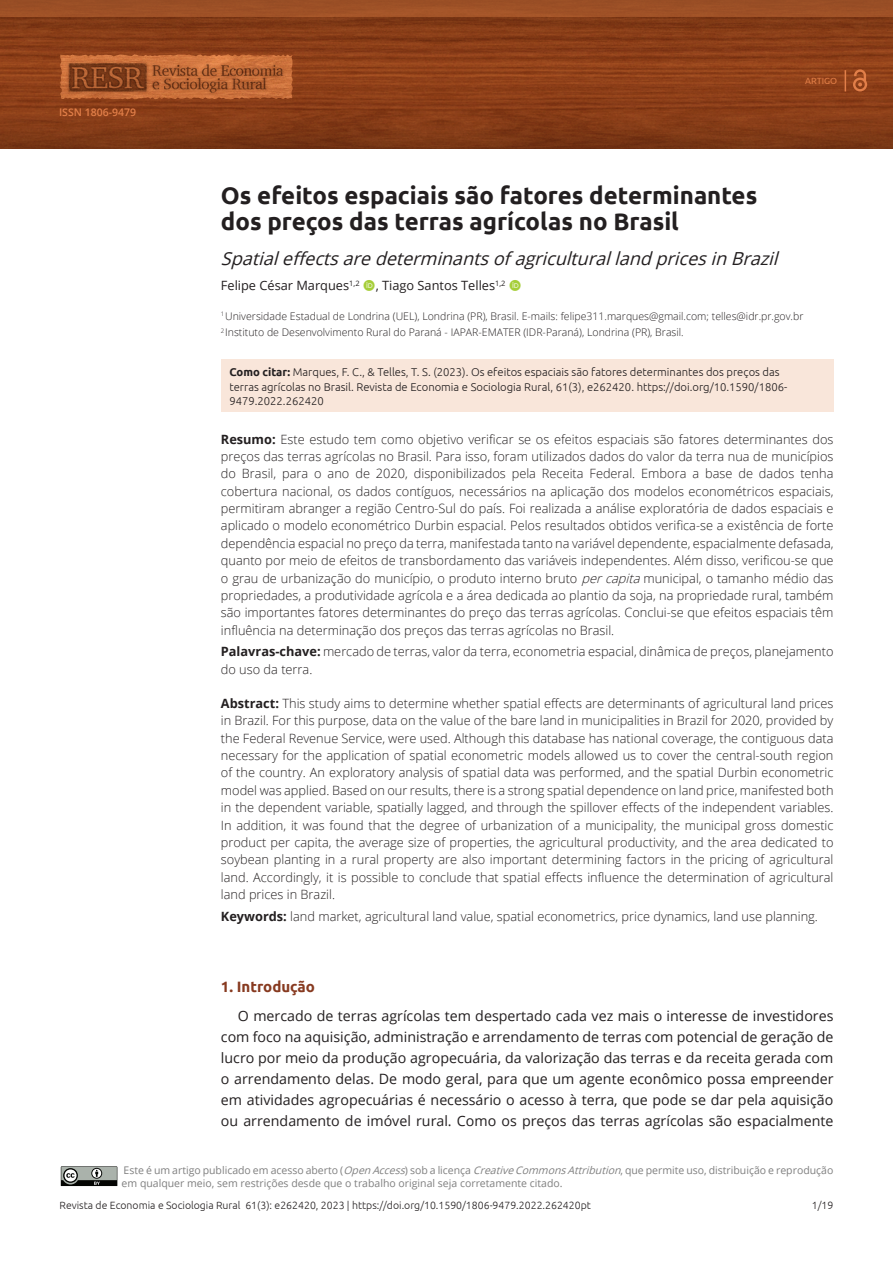
<style>
.page{position:relative;width:893px;height:1263px;background:#fff}
.page>*{position:absolute;margin:0;border:0;box-sizing:border-box;transform-origin:0 0}
.ArticleTitle{font:700 24px/26.4px "Ubuntu";color:#231f20}
.ArticleTitle-Trans1{font:italic 18px "Open Sans";color:#231f20}
.Heading1{font:700 15px "Ubuntu";color:#873a20}
.Paragraph{font:14.25px/20.9px "Open Sans";color:#231f20;text-align:justify}
.Abstract{font:300 12.75px/17.4px "Open Sans";color:#231f20;text-align:justify}
.Abstract-Trans1{font:300 12.75px/17.4px "Open Sans";color:#231f20;text-align:justify}
.Keywords{font:300 12.75px/17.4px "Open Sans";color:#231f20}
.Keywords-Trans1{font:300 12.75px "Open Sans";color:#231f20}
.Authors{font:12.75px "Open Sans";color:#231f20}
.HowToCite{font:300 11.25px/14.4px "Ubuntu";color:#231f20}
.LicenseParaAlt{font:10.5px/12.6px "Open Sans";color:#7f7f7f}
.Affiliations{font:300 10.5px "Open Sans";color:#231f20}
.t1{font:300 10.5px "Ubuntu";color:#231f20}
.t2{font:600 10.5px "Open Sans";color:#e27f49}
.t3{font:9px "Ubuntu";color:#e27f48}
.s1{font-weight:700}
.s2{font-style:italic}
</style>
<div class="page">
<svg style="left:0;top:17px;width:893px;height:132px;background:#863b17"></svg>
<div style="left:0;top:0;width:893px;height:17px;background:#9d5026"></div>
<img style="left:58px;top:52px;width:238px;height:50px">
<svg style="left:853px;top:69px;width:14px;height:22px"></svg>
<svg style="left:845px;top:70px;width:1px;height:21px"></svg>
<svg style="left:61px;top:1166px;width:57px;height:21px"></svg>
<div style="left:221px;top:359px;width:612px;height:52px;background:#f9e6da"></div>
<p class="t2" style="left:59px;top:105px;width:79px">ISSN 1806-9479</p>
<p class="t3" style="left:805px;top:75px;width:34px">Artigo</p>
<p class="ArticleTitle" style="left:221px;top:182px;width:538px">Os efeitos espaciais são fatores determinantes dos preços das terras agrícolas no Brasil</p>
<p class="ArticleTitle-Trans1" style="left:221px;top:246px;width:564px">SpatialeffectsaredeterminantsofagriculturallandpricesinBrazil</p>
<p class="Authors" style="left:221px;top:277px;width:140px">Felipe César Marques<sup>1,2</sup></p>
<p class="Authors" style="left:376px;top:277px;width:131px">, Tiago Santos Telles<sup>1,2</sup></p>
<p class="Affiliations" style="left:221px;top:309px;width:584px"><sup>1</sup>Universidade Estadual de Londrina (UEL), Londrina (PR), Brasil. E-mails: felipe311.marques@gmail.com; telles@idr.pr.gov.br</p>
<p class="Affiliations" style="left:221px;top:325px;width:464px"><sup>2</sup>Instituto de Desenvolvimento Rural do Paraná - IAPAR-EMATER (IDR-Paraná), Londrina (PR), Brasil.</p>
<p class="HowToCite" style="left:229px;top:365px;width:559px"><span class="s1">Como citar:</span> Marques, F. C., &amp; Telles, T. S. (2023). Os efeitos espaciais são fatores determinantes dos preços das terras agrícolas no Brasil. Revista de Economia e Sociologia Rural, 61(3), e262420. https://doi.org/10.1590/1806-<br>9479.2022.262420</p>
<p class="Abstract" style="left:221px;top:430px;width:614px"><span class="s1">Resumo:</span> Este estudo tem como objetivo verificar se os efeitos espaciais são fatores determinantes dos preços das terras agrícolas no Brasil. Para isso, foram utilizados dados do valor da terra nua de municípios do Brasil, para o ano de 2020, disponibilizados pela Receita Federal. Embora a base de dados tenha cobertura nacional, os dados contíguos, necessários na aplicação dos modelos econométricos espaciais, permitiram abranger a região Centro-Sul do país. Foi realizada a análise exploratória de dados espaciais e aplicado o modelo econométrico Durbin espacial. Pelos resultados obtidos verifica-se a existência de forte dependência espacial no preço da terra, manifestada tanto na variável dependente, espacialmente defasada, quanto por meio de efeitos de transbordamento das variáveis independentes. Além disso, verificou-se que o grau de urbanização do município, o produto interno bruto <span class="s2">percapita</span>municipal, o tamanho médio das propriedades, a produtividade agrícola e a área dedicada ao plantio da soja, na propriedade rural, também são importantes fatores determinantes do preço das terras agrícolas. Conclui-se que efeitos espaciais têm influência na determinação dos preços das terras agrícolas no Brasil.</p>
<p class="Keywords" style="left:221px;top:643px;width:614px"><span class="s1">Palavras-chave:</span> mercado de terras, valor da terra, econometria espacial, dinâmica de preços, planejamento do uso da terra.</p>
<p class="Abstract-Trans1" style="left:221px;top:694px;width:614px"><span class="s1">Abstract:</span> This study aims to determine whether spatial effects are determinants of agricultural land prices in Brazil. For this purpose, data on the value of the bare land in municipalities in Brazil for 2020, provided by the Federal Revenue Service, were used. Although this database has national coverage, the contiguous data necessary for the application of spatial econometric models allowed us to cover the central-south region of the country. An exploratory analysis of spatial data was performed, and the spatial Durbin econometric model was applied. Based on our results, there is a strong spatial dependence on land price, manifested both in the dependent variable, spatially lagged, and through the spillover effects of the independent variables.<br>In addition, it was found that the degree of urbanization of a municipality, the municipal gross domestic product per capita, the average size of properties, the agricultural productivity, and the area dedicated to soybean planting in a rural property are also important determining factors in the pricing of agricultural land. Accordingly, it is possible to conclude that spatial effects influence the determination of agricultural land prices in Brazil.</p>
<p class="Keywords-Trans1" style="left:221px;top:907px;width:598px"><span class="s1">Keywords:</span> land market, agricultural land value, spatial econometrics, price dynamics, land use planning.</p>
<p class="Heading1" style="left:221px;top:978px;width:95px">1. Introdução</p>
<p class="Paragraph" style="left:221px;top:1005px;width:614px;text-indent:17px">O mercado de terras agrícolas tem despertado cada vez mais o interesse de investidores com foco na aquisição, administração e arrendamento de terras com potencial de geração de lucro por meio da produção agropecuária, da valorização das terras e da receita gerada com o arrendamento delas. De modo geral, para que um agente econômico possa empreender em atividades agropecuárias é necessário o acesso à terra, que pode se dar pela aquisição ou arrendamento de imóvel rural. Como os preços das terras agrícolas são espacialmente</p>
<p class="LicenseParaAlt" style="left:122px;top:1164px;width:713px">Este é um artigo publicado em acesso aberto (<span class="s2">OpenAccess</span>) sob a licença <span class="s2">CreativeCommonsAttribution</span>, que permite uso, distribuição e reprodução em qualquer meio, sem restrições desde que o trabalho original seja corretamente citado.</p>
<p class="t1" style="left:60px;top:1198px;width:533px">Revista de Economia e Sociologia Rural 61(3): e262420, 2023 | https://doi.org/10.1590/1806-9479.2022.262420pt</p>
<p class="t1" style="left:812px;top:1198px;width:23px">1/19</p>
</div>
